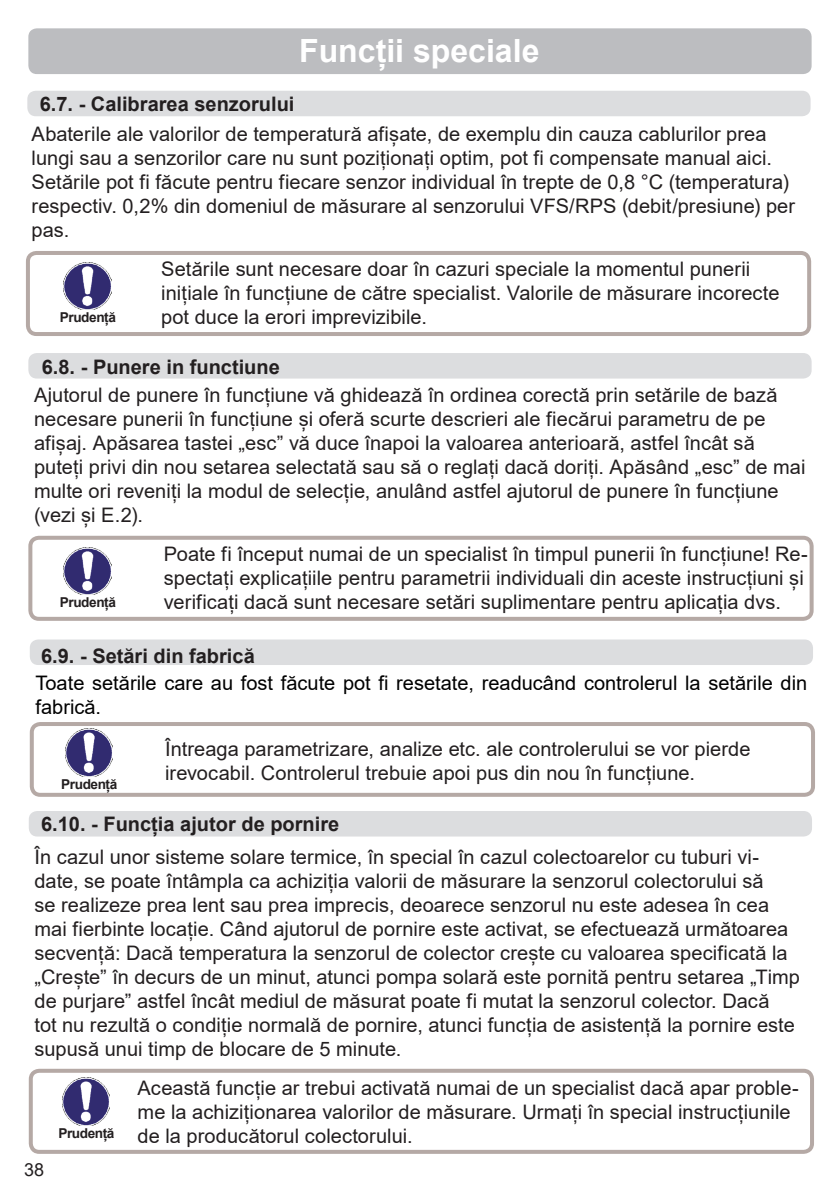
<style>
.page{position:relative;width:840px;height:1191px;background:#fff}
.page>*{position:absolute;margin:0;border:0;box-sizing:border-box;transform-origin:0 0}
.t1{font:700 32px "Arial";color:#fff}
.t2{font:20px/24px "Arial";color:#231f20}
.t3{font:700 20px "Arial";color:#231f20}
.t4{font:20px/24px "Arial";color:#000}
.t5{font:18px "Arial";color:#231f20}
.t6{font:700 13.6px "Arial";letter-spacing:-.03em;color:#231f20}
</style>
<div class="page">
<div style="left:28px;top:28px;width:783px;height:46px;background:#bcbdc0;border-radius:9px"></div>
<div style="left:27px;top:91px;width:783px;height:25px;background:#dcdddf;border-radius:9px"></div>
<div style="left:26px;top:251px;width:784px;height:85px;border:4px solid #b5a9a5;border-radius:9px"></div>
<div style="left:30px;top:639px;width:782px;height:26px;background:#dcdddf;border-radius:9px"></div>
<div style="left:30px;top:722px;width:784px;height:75px;border:4px solid #b5a9a5;border-radius:9px"></div>
<div style="left:29px;top:811px;width:782px;height:25px;background:#dcdddf;border-radius:9px"></div>
<div style="left:29px;top:1068px;width:784px;height:85px;border:4px solid #b5a9a5;border-radius:9px"></div>
<div style="left:28px;top:353px;width:783px;height:25px;background:#dcdddf;border-radius:9px"></div>
<div style="left:28px;top:536px;width:785px;height:85px;border:4px solid #b5a9a5;border-radius:9px"></div>
<img style="left:62px;top:1077px;width:48px;height:48px">
<img style="left:65px;top:729px;width:47px;height:47px">
<img style="left:64px;top:547px;width:47px;height:48px">
<img style="left:64px;top:262px;width:47px;height:48px">
<h1 class="t1" style="left:299px;top:28px;width:242px">Funcții speciale</h1>
<p class="t3" style="left:40px;top:89px;width:256px">6.7. - Calibrarea senzorului</p>
<p class="t2" style="left:32px;top:122px;width:764px">Abaterile ale valorilor de temperatură afișate, de exemplu din cauza cablurilor prea lungi sau a senzorilor care nu sunt poziționați optim, pot fi compensate manual aici.<br>Setările pot fi făcute pentru fiecare senzor individual în trepte de 0,8 °C (temperatura) respectiv. 0,2% din domeniul de măsurare al senzorului VFS/RPS (debit/presiune) per pas.</p>
<p class="t2" style="left:161px;top:257px;width:619px">Setările sunt necesare doar în cazuri speciale la momentul punerii inițiale în funcțiune de către specialist. Valorile de măsurare incorecte pot duce la erori imprevizibile.</p>
<p class="t6" style="left:60px;top:308px;width:58px">Prudență</p>
<p class="t3" style="left:42px;top:353px;width:239px">6.8. - Punere in functiune</p>
<p class="t2" style="left:34px;top:382px;width:772px">Ajutorul de punere în funcțiune vă ghidează în ordinea corectă prin setările de bază necesare punerii în funcțiune și oferă scurte descrieri ale fiecărui parametru de pe afișaj. Apăsarea tastei „esc” vă duce înapoi la valoarea anterioară, astfel încât să puteți privi din nou setarea selectată sau să o reglați dacă doriți. Apăsând „esc” de mai multe ori reveniți la modul de selecție, anulând astfel ajutorul de punere în funcțiune (vezi și E.2).</p>
<p class="t2" style="left:164px;top:541px;width:645px">Poate fi început numai de un specialist în timpul punerii în funcțiune! Re&shy;spectați explicațiile pentru parametrii individuali din aceste instrucțiuni și verificați dacă sunt necesare setări suplimentare pentru aplicația dvs.</p>
<p class="t6" style="left:60px;top:593px;width:58px">Prudență</p>
<p class="t3" style="left:41px;top:641px;width:215px">6.9. - Setări din fabrică</p>
<p class="t4" style="left:35px;top:670px;width:772px">Toate setările care au fost făcute pot fi resetate, readucând controlerul la setările din fabrică.</p>
<p class="t2" style="left:165px;top:736px;width:586px">Întreaga parametrizare, analize etc. ale controlerului se vor pierde irevocabil. Controlerul trebuie apoi pus din nou în funcțiune.</p>
<p class="t6" style="left:61px;top:774px;width:58px">Prudență</p>
<p class="t3" style="left:41px;top:810px;width:299px">6.10. - Funcția ajutor de pornire</p>
<p class="t2" style="left:34px;top:844px;width:766px">În cazul unor sisteme solare termice, în special în cazul colectoarelor cu tuburi vi&shy;date, se poate întâmpla ca achiziția valorii de măsurare la senzorul colectorului să<br>se realizeze prea lent sau prea imprecis, deoarece senzorul nu este adesea în cea mai fierbinte locație. Când ajutorul de pornire este activat, se efectuează următoarea secvență: Dacă temperatura la senzorul de colector crește cu valoarea specificată la „Crește” în decurs de un minut, atunci pompa solară este pornită pentru setarea „Timp de purjare” astfel încât mediul de măsurat poate fi mutat la senzorul colector. Dacă<br>tot nu rezultă o condiție normală de pornire, atunci funcția de asistență la pornire este supusă unui timp de blocare de 5 minute.</p>
<p class="t2" style="left:137px;top:1075px;width:662px">Această funcție ar trebui activată numai de un specialist dacă apar proble&shy;me la achiziționarea valorilor de măsurare. Urmați în special instrucțiunile de la producătorul colectorului.</p>
<p class="t6" style="left:58px;top:1123px;width:58px">Prudență</p>
<p class="t5" style="left:24px;top:1157px;width:22px">38</p>
</div>
